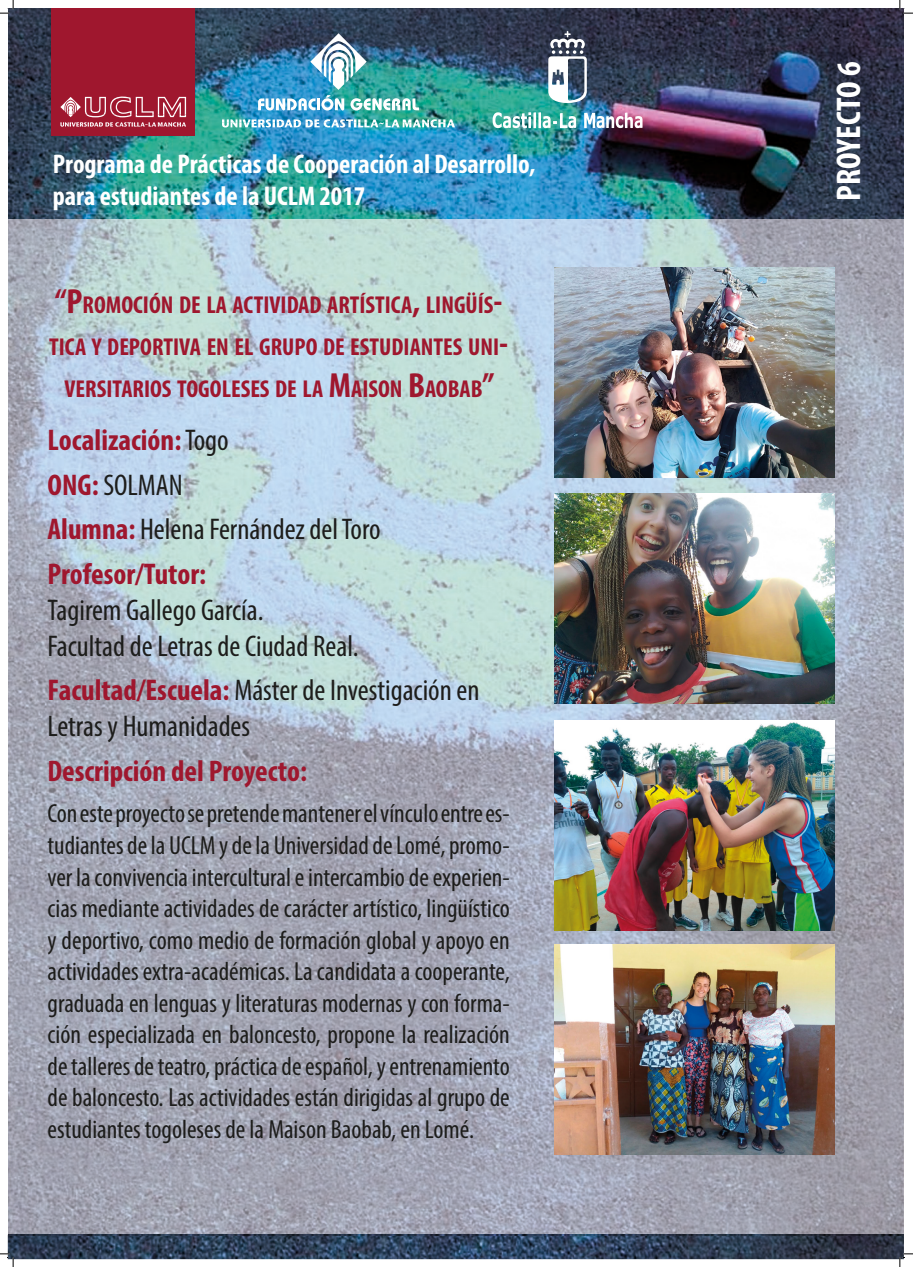
<style>
.page{position:relative;width:913px;height:1267px;background:#fff}
.page>*{position:absolute;margin:0;border:0;box-sizing:border-box;transform-origin:0 0}
.t1{font:700 condensed 34.38px "Myriad Pro";color:#fff}
.t2{font:condensed 30px/36px "Myriad Pro";color:#1d1d1b}
.t3{font:700 condensed 30px/44.5px "Myriad Pro";color:#9f172e}
.t4{font:700 condensed 27.06px/32.5px "Myriad Pro";color:#fff}
.t5{font:condensed 26.25px/31.5px "Myriad Pro";color:#1d1d1b;text-align:justify}
.t6{font:700 condensed 24.5px/42px "Myriad Pro";color:#9f172e;text-align:center}
.s1{font-size:35px}
.s2{font-weight:400;color:#1d1d1b}
.s3{font-weight:700;color:#9f172e}
</style>
<div class="page">
<img style="left:8px;top:14px;width:895px;height:1245px">
<img style="left:9px;top:8px;width:894px;height:210px">
<div style="left:51px;top:8px;width:144px;height:127px;background:#9f172e"></div>
<svg style="left:60px;top:97px;width:126px;height:30px"></svg>
<img style="left:258px;top:33px;width:161px;height:77px">
<img style="left:222px;top:119px;width:233px;height:8px">
<svg style="left:584px;top:113px;width:58px;height:15px"></svg>
<svg style="left:492px;top:112px;width:84px;height:16px"></svg>
<svg style="left:548px;top:31px;width:38px;height:72px"></svg>
<img style="left:553px;top:267px;width:280px;height:210px">
<img style="left:553px;top:494px;width:280px;height:210px">
<img style="left:553px;top:720px;width:280px;height:210px">
<img style="left:553px;top:944px;width:280px;height:210px">
<svg style="left:0;top:0;width:14px;height:14px"></svg>
<svg style="left:0;top:1253px;width:14px;height:13px"></svg>
<svg style="left:898px;top:0;width:14px;height:14px"></svg>
<svg style="left:898px;top:1253px;width:14px;height:13px"></svg>
<p class="t4" style="left:53px;top:147px;width:484px">Programa de Prácticas de Cooperación al Desarrollo, para estudiantes de la UCLM 2017</p>
<p class="t6" style="left:49px;top:283px;width:460px"><span class="s1">“P</span>ROMOCIÓN DE LA ACTIVIDAD ARTÍSTICA<span class="s1">,</span> LINGÜÍS<span class="s1">-<br></span>TICA Y DEPORTIVA EN EL GRUPO DE ESTUDIANTES UNI<span class="s1">-<br></span>VERSITARIOS TOGOLESES DE LA <span class="s1">M</span>AISON <span class="s1">B</span>AOBAB<span class="s1">”</span></p>
<p class="t3" style="left:48px;top:417px;width:334px">Localización: <span class="s2">Togo<br></span>ONG: <span class="s2">SOLMAN<br></span>Alumna: <span class="s2">Helena Fernández del Toro<br></span>Profesor/Tutor:</p>
<p class="t2" style="left:48px;top:591px;width:312px">Tagirem Gallego García.<br>Facultad de Letras de Ciudad Real.</p>
<p class="t2" style="left:48px;top:672px;width:433px"><span class="s3">Facultad/Escuela:</span> Máster de Investigación en<br>Letras y Humanidades</p>
<p class="t3" style="left:48px;top:748px;width:261px">Descripción del Proyecto:</p>
<p class="t5" style="left:48px;top:797px;width:463px">Con este proyecto se pretende mantener el vínculo entre es&shy;tudiantes de la UCLM y de la Universidad de Lomé, promo&shy;ver la convivencia intercultural e intercambio de experien&shy;cias mediante actividades de carácter artístico, lingüístico y deportivo, como medio de formación global y apoyo en actividades extra-académicas. La candidata a cooperante, graduada en lenguas y literaturas modernas y con forma&shy;ción especializada en baloncesto, propone la realización de talleres de teatro, práctica de español, y entrenamiento de baloncesto. Las actividades están dirigidas al grupo de estudiantes togoleses de la Maison Baobab, en Lomé.</p>
<h1 class="t1" style="left:826px;top:201px;width:141px;rotate:-90deg">PROYECTO 6</h1>
</div>
